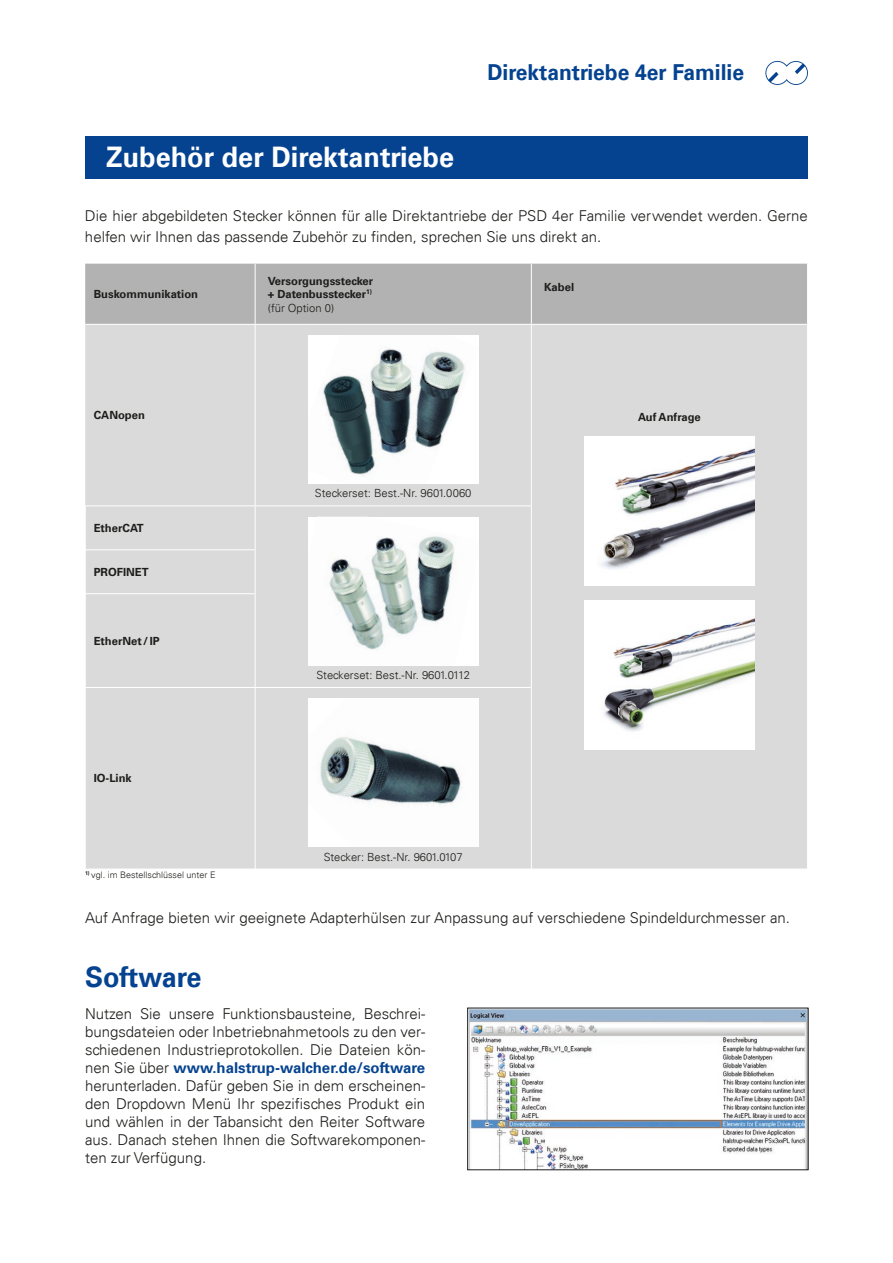
<style>
.page{position:relative;width:893px;height:1263px;background:#fff}
.page>*{position:absolute;margin:0;border:0;box-sizing:border-box;transform-origin:0 0}
.t1{font:700 28.35px "Univers LT";color:#fff;scale:.95 1}
.t2{font:700 28.35px "Univers LT";color:#054390;scale:.95 1}
.t3{font:700 22.05px "Univers LT";color:#054390;scale:.95 1}
.t4{font:300 15px/18px "Univers LT";color:#1d1d1b;text-align:justify}
.t5{font:700 11.25px/13.5px "Univers LT";color:#1d1d1b;text-align:justify}
.t6{font:300 11.25px "Univers LT";color:#1d1d1b}
.t7{font:300 9px "Univers LT";color:#1d1d1b}
.s1{font-weight:300}
.s2{font-weight:700;color:#054390}
</style>
<div class="page">
<svg style="left:765px;top:61px;width:43px;height:24px"></svg>
<img style="left:469px;top:1010px;width:337px;height:158px">
<div style="left:85px;top:136px;width:723px;height:43px;background:#054390"></div>
<div style="left:85px;top:264px;width:722px;height:60px;background:#b2b2b2"></div>
<div style="left:85px;top:325px;width:722px;height:544px;background:#dadada"></div>
<hr style="left:255px;top:264px;width:1px;height:60px;background:#fff">
<hr style="left:531px;top:264px;width:1px;height:60px;background:#fff">
<hr style="left:255px;top:325px;width:1px;height:180px;background:#fff">
<hr style="left:531px;top:325px;width:1px;height:180px;background:#fff">
<hr style="left:85px;top:505px;width:170px;height:1px;background:#fff">
<hr style="left:85px;top:506px;width:1px;height:44px;background:#fff">
<hr style="left:255px;top:505px;width:277px;height:1px;background:#fff">
<hr style="left:531px;top:506px;width:1px;height:44px;background:#fff">
<hr style="left:531px;top:550px;width:1px;height:44px;background:#fff">
<hr style="left:531px;top:594px;width:1px;height:93px;background:#fff">
<hr style="left:531px;top:687px;width:1px;height:182px;background:#fff">
<hr style="left:85px;top:550px;width:1px;height:44px;background:#fff">
<hr style="left:85px;top:594px;width:1px;height:93px;background:#fff">
<hr style="left:85px;top:687px;width:1px;height:182px;background:#fff">
<hr style="left:255px;top:506px;width:1px;height:43px;background:#fff">
<hr style="left:85px;top:549px;width:170px;height:1px;background:#fff">
<hr style="left:255px;top:550px;width:1px;height:43px;background:#fff">
<hr style="left:85px;top:593px;width:170px;height:1px;background:#fff">
<hr style="left:255px;top:594px;width:1px;height:93px;background:#fff">
<hr style="left:85px;top:687px;width:170px;height:1px;background:#fff">
<hr style="left:255px;top:687px;width:276px;height:1px;background:#fff">
<hr style="left:255px;top:688px;width:1px;height:181px;background:#fff">
<img style="left:308px;top:335px;width:170px;height:149px">
<img style="left:584px;top:436px;width:170px;height:149px">
<img style="left:584px;top:601px;width:170px;height:149px">
<img style="left:308px;top:517px;width:170px;height:148px">
<img style="left:308px;top:698px;width:170px;height:149px">
<h1 class="t1" style="left:106px;top:140px;width:368px">Zubehör der Direktantriebe</h1>
<h2 class="t3" style="left:487px;top:60px;width:272px">Direktantriebe 4er Familie</h2>
<p class="t4" style="left:85px;top:205px;width:724px;line-height:21.3px">Die hier abgebildeten Stecker können für alle Direktantriebe der PSD 4er Familie verwendet werden. Gerne helfen wir Ihnen das passende Zubehör zu finden, sprechen Sie uns direkt an.</p>
<p class="t5" style="left:94px;top:287px;width:106px">Buskommunikation</p>
<p class="t5" style="left:94px;top:408px;width:53px">CANopen</p>
<p class="t5" style="left:94px;top:521px;width:52px">EtherCAT</p>
<p class="t5" style="left:94px;top:565px;width:56px">PROFINET</p>
<p class="t5" style="left:94px;top:634px;width:67px">EtherNet / IP</p>
<p class="t5" style="left:94px;top:772px;width:40px">IO-Link</p>
<p class="t7" style="left:85px;top:869px;width:132px"><sup>1)</sup> vgl. im Bestellschlüssel unter E</p>
<p class="t5" style="left:268px;top:274px;width:107px">Versorgungsstecker + Datenbusstecker<sup>1) </sup><span class="s1">(für Option 0)</span></p>
<p class="t5" style="left:544px;top:281px;width:32px">Kabel</p>
<p class="t6" style="left:315px;top:487px;width:158px">Steckerset: Best.-Nr. 9601.0060</p>
<p class="t6" style="left:316px;top:668px;width:155px">Steckerset: Best.-Nr. 9601.0112</p>
<p class="t6" style="left:324px;top:850px;width:141px">Stecker: Best.-Nr. 9601.0107</p>
<p class="t5" style="left:638px;top:410px;width:64px">Auf Anfrage</p>
<p class="t4" style="left:85px;top:908px;width:706px">Auf Anfrage bieten wir geeignete Adapterhülsen zur Anpassung auf verschiedene Spindeldurchmesser an.</p>
<h1 class="t2" style="left:85px;top:960px;width:124px">Software</h1>
<p class="t4" style="left:85px;top:1004px;width:342px">Nutzen Sie unsere Funktionsbausteine, Beschrei&shy;bungsdateien oder Inbetriebnahmetools zu den ver&shy;schiedenen Industrieprotokollen. Die Dateien kön&shy;nen Sie über <span class="s2">www.halstrup-walcher.de/software </span>herunterladen. Dafür geben Sie in dem erscheinen&shy;den Dropdown Menü Ihr spezifisches Produkt ein und wählen in der Tabansicht den Reiter Software aus. Danach stehen Ihnen die Softwarekomponen&shy;ten zur Verfügung.</p>
</div>
